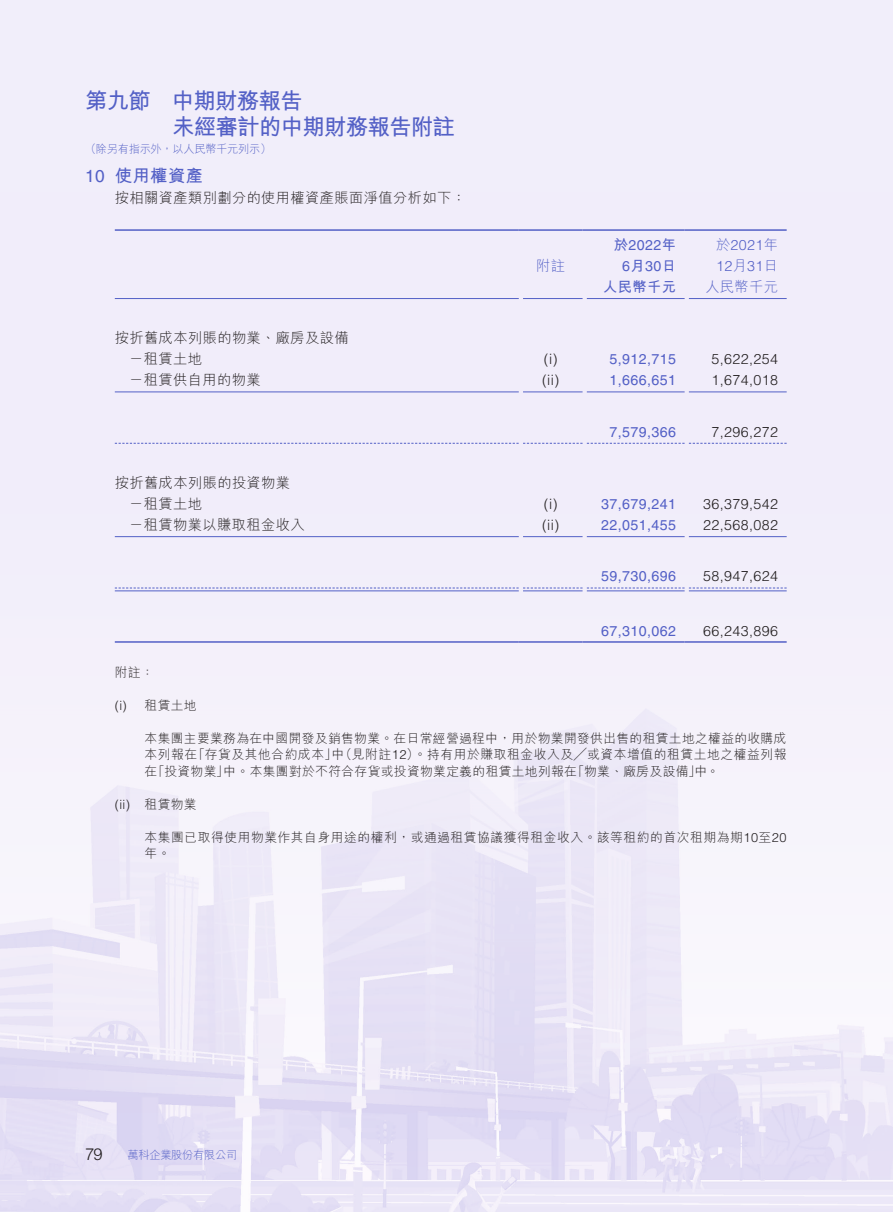
<style>
.page{position:relative;width:893px;height:1212px;background:#f1eefa}
.page>*{position:absolute;margin:0;border:0;box-sizing:border-box;transform-origin:0 0}
.t1{font:700 22.5px/25.5px "M Hei HK";letter-spacing:-.035em;color:#5360c6}
.t2{font:700 17.25px "M Hei HK";letter-spacing:.03em;color:#5360c6}
.t3{font:300 16.5px "Helvetica LT Std";color:#231f20}
.t4{font:300 14.25px/21px "M Hei HK";letter-spacing:.03em;color:#231f20}
.t5{font:300 14.25px "Helvetica LT Std";letter-spacing:.03em;color:#231f20}
.t6{font:14.25px/21px "Helvetica LT Std";letter-spacing:.03em;color:#5360c6;text-align:center}
.t7{font:300 14.25px/21px "Helvetica LT Std";letter-spacing:.03em;color:#5360c6}
.t8{font:300 14.25px "M Hei HK";letter-spacing:.03em;color:#5360c6}
.t9{font:700 14.25px "M Hei HK";letter-spacing:.03em;color:#5360c6}
.t10{font:300 12.75px/16.5px "M Hei HK";letter-spacing:.045em;color:#231f20;text-align:justify}
.t11{font:300 12.75px "Helvetica LT Std";color:#231f20}
.t12{font:300 11.25px "M Hei HK";letter-spacing:-.03em;color:#5360c6}
.s1{font-family:"Helvetica LT Std";font-weight:400}
.s2{font-family:"M Hei HK";font-weight:700}
.s3{font-family:"M Hei HK"}
.s4{font-family:"Helvetica LT Std"}
</style>
<div class="page">
<hr style="left:115px;top:229px;width:404px;height:2px;background:#5360c6">
<hr style="left:519px;top:229px;width:64px;height:2px;background:#5360c6">
<hr style="left:583px;top:229px;width:102px;height:2px;background:#5360c6">
<hr style="left:685px;top:229px;width:102px;height:2px;background:#5360c6">
<hr style="left:115px;top:298px;width:404px;height:1px;background:#5360c6">
<hr style="left:523px;top:298px;width:60px;height:1px;background:#5360c6">
<hr style="left:587px;top:298px;width:98px;height:1px;background:#5360c6">
<hr style="left:689px;top:298px;width:98px;height:1px;background:#5360c6">
<hr style="left:115px;top:391px;width:404px;height:1px;background:#5360c6">
<hr style="left:523px;top:391px;width:60px;height:1px;background:#5360c6">
<hr style="left:587px;top:391px;width:98px;height:1px;background:#5360c6">
<hr style="left:689px;top:391px;width:98px;height:1px;background:#5360c6">
<svg style="left:115px;top:443px;width:672px;height:1px"></svg>
<hr style="left:115px;top:536px;width:404px;height:1px;background:#5360c6">
<hr style="left:523px;top:536px;width:60px;height:1px;background:#5360c6">
<hr style="left:587px;top:536px;width:98px;height:1px;background:#5360c6">
<hr style="left:689px;top:536px;width:98px;height:1px;background:#5360c6">
<hr style="left:115px;top:590px;width:404px;height:1px;background:#5360c6">
<hr style="left:523px;top:590px;width:60px;height:1px;background:#5360c6">
<hr style="left:587px;top:590px;width:98px;height:1px;background:#5360c6">
<svg style="left:115px;top:588px;width:672px;height:1px"></svg>
<hr style="left:689px;top:590px;width:98px;height:1px;background:#5360c6">
<hr style="left:115px;top:641px;width:404px;height:2px;background:#5360c6">
<hr style="left:519px;top:641px;width:64px;height:2px;background:#5360c6">
<hr style="left:583px;top:641px;width:102px;height:2px;background:#5360c6">
<hr style="left:685px;top:641px;width:102px;height:2px;background:#5360c6">
<h1 class="t1" style="left:172px;top:87px;width:284px;text-indent:-87px">第九節 中期財務報告<br>未經審計的中期財務報告附註</h1>
<h2 class="t2" style="left:85px;top:164px;width:119px"><span class="s1">10</span> 使用權資產</h2>
<p class="t4" style="left:115px;top:187px;width:353px">按相關資產類別劃分的使用權資產賬面淨值分析如下：</p>
<p class="t12" style="left:85px;top:141px;width:188px">（除另有指示外，以人民幣千元列示）</p>
<p class="t4" style="left:129px;top:327px;width:221px;text-indent:-14px">按折舊成本列賬的物業、廠房及設備－租賃土地</p>
<p class="t8" style="left:536px;top:256px;width:30px">附註</p>
<p class="t6" style="left:614px;top:234px;width:64px"><span class="s2">於</span>2022<span class="s2">年<br></span>6<span class="s2">月</span>30<span class="s2">日</span></p>
<p class="t7" style="left:716px;top:234px;width:64px"><span class="s3">於</span>2021<span class="s3">年<br></span>12<span class="s3">月</span>31<span class="s3">日</span></p>
<p class="t9" style="left:603px;top:276px;width:74px">人民幣千元</p>
<p class="t8" style="left:705px;top:277px;width:74px">人民幣千元</p>
<p class="t5" style="left:544px;top:350px;width:15px">(i)</p>
<p class="t6" style="left:610px;top:349px;width:68px">5,912,715</p>
<p class="t5" style="left:712px;top:350px;width:68px">5,622,254</p>
<p class="t4" style="left:129px;top:369px;width:133px">－租賃供自用的物業</p>
<p class="t5" style="left:542px;top:371px;width:19px">(ii)</p>
<p class="t6" style="left:610px;top:370px;width:68px">1,666,651</p>
<p class="t5" style="left:712px;top:371px;width:68px">1,674,018</p>
<p class="t6" style="left:610px;top:421px;width:68px">7,579,366</p>
<p class="t5" style="left:712px;top:423px;width:68px">7,296,272</p>
<p class="t4" style="left:129px;top:472px;width:162px;text-indent:-14px">按折舊成本列賬的投資物業－租賃土地</p>
<p class="t5" style="left:544px;top:495px;width:15px">(i)</p>
<p class="t6" style="left:601px;top:494px;width:76px">37,679,241</p>
<p class="t5" style="left:703px;top:495px;width:76px">36,379,542</p>
<p class="t4" style="left:129px;top:514px;width:177px">－租賃物業以賺取租金收入</p>
<p class="t5" style="left:542px;top:516px;width:19px">(ii)</p>
<p class="t6" style="left:601px;top:515px;width:76px">22,051,455</p>
<p class="t5" style="left:703px;top:516px;width:76px">22,568,082</p>
<p class="t6" style="left:601px;top:566px;width:76px">59,730,696</p>
<p class="t5" style="left:703px;top:567px;width:76px">58,947,624</p>
<p class="t6" style="left:601px;top:620px;width:76px">67,310,062</p>
<p class="t5" style="left:703px;top:622px;width:76px">66,243,896</p>
<p class="t10" style="left:115px;top:663px;width:40px">附註：</p>
<p class="t10" style="left:115px;top:696px;width:83px"><span class="s4">(i)</span> 租賃土地</p>
<p class="t10" style="left:145px;top:729px;width:643px">本集團主要業務為在中國開發及銷售物業。在日常經營過程中，用於物業開發供出售的租賃土地之權益的收購成本列報在「存貨及其他合約成本」中（見附註<span class="s4">12</span>）。持有用於賺取租金收入及╱或資本增值的租賃土地之權益列報在「投資物業」中。本集團對於不符合存貨或投資物業定義的租賃土地列報在「物業、廠房及設備」中。</p>
<p class="t11" style="left:115px;top:796px;width:83px">(ii) <span class="s3">租賃物業</span></p>
<p class="t10" style="left:145px;top:828px;width:644px">本集團已取得使用物業作其自身用途的權利，或通過租賃協議獲得租金收入。該等租約的首次租期為期<span class="s4">10</span>至<span class="s4">20</span>年。</p>
<p class="t3" style="left:85px;top:1144px;width:19px">79</p>
<p class="t12" style="left:128px;top:1146px;width:111px">萬科企業股份有限公司</p>
</div>
